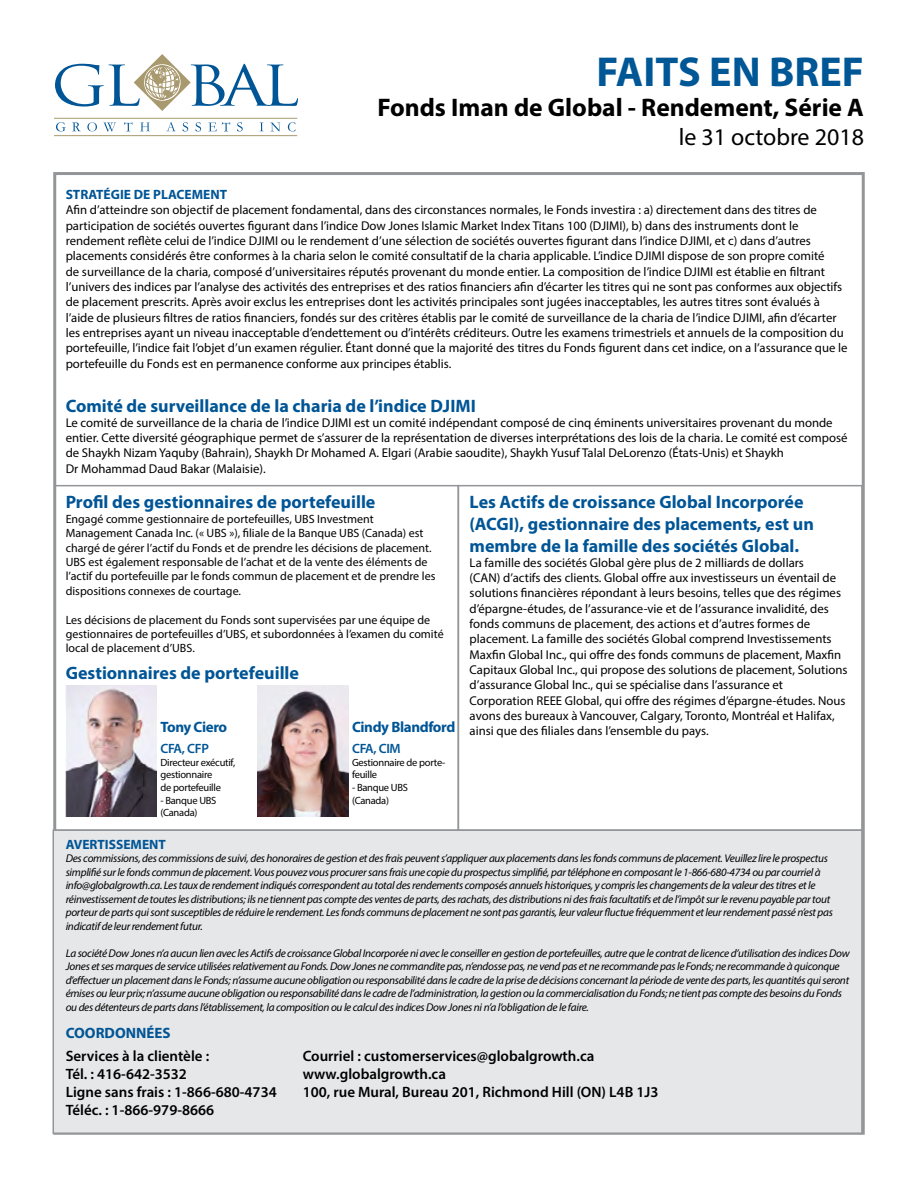
<style>
.page{position:relative;width:918px;height:1188px;background:#fff}
.page>*{position:absolute;margin:0;border:0;box-sizing:border-box;transform-origin:0 0}
.t1{font:700 42px "Myriad Pro";color:#005796}
.t2{font:700 25.5px "Myriad Pro";color:#000}
.t3{font:24px "Myriad Pro";color:#000}
.t4{font:700 18px/21.6px "Myriad Pro";color:#005596}
.t5{font:600 15px/18px "Myriad Pro";color:#000}
.t6{font:700 15px "Myriad Pro";letter-spacing:-.025em;color:#005596}
.t7{font:700 15px "Myriad Pro";color:#005596}
.t8{font:700 13.5px "Myriad Pro";color:#005596}
.t9{font:600 13.5px "Myriad Pro";letter-spacing:-.025em;color:#005596}
.t10{font:12.75px/15.3px "Myriad Pro";color:#000}
.t11{font:12px/14.4px "Myriad Pro";color:#000}
.t12{font:italic 11.25px/13.5px "Myriad Pro";letter-spacing:-.025em;color:#000}
.t13{font:10.5px/12.6px "Myriad Pro";letter-spacing:-.025em;color:#000}
</style>
<div class="page">
<svg style="left:55px;top:54px;width:243px;height:57px"></svg>
<hr style="left:54px;top:135px;width:243px;height:1px;background:#a8996e">
<hr style="left:54px;top:118px;width:243px;height:1px;background:#a8996e">
<svg style="left:56px;top:122px;width:10px;height:9px"></svg>
<svg style="left:72px;top:122px;width:8px;height:9px"></svg>
<svg style="left:87px;top:122px;width:10px;height:9px"></svg>
<svg style="left:104px;top:123px;width:12px;height:9px"></svg>
<svg style="left:124px;top:122px;width:8px;height:9px"></svg>
<svg style="left:140px;top:122px;width:10px;height:9px"></svg>
<svg style="left:166px;top:122px;width:10px;height:9px"></svg>
<svg style="left:183px;top:122px;width:5px;height:9px"></svg>
<svg style="left:196px;top:122px;width:5px;height:9px"></svg>
<svg style="left:208px;top:122px;width:22px;height:9px"></svg>
<svg style="left:237px;top:122px;width:6px;height:9px"></svg>
<svg style="left:260px;top:123px;width:4px;height:8px"></svg>
<svg style="left:270px;top:123px;width:10px;height:9px"></svg>
<svg style="left:288px;top:122px;width:8px;height:9px"></svg>
<div style="left:54px;top:485px;width:405px;height:346px;border:2px solid #939598"></div>
<div style="left:53px;top:829px;width:810px;height:305px;background:#e6e7e8;border:2px solid #939598"></div>
<div style="left:458px;top:485px;width:405px;height:346px;border:2px solid #939598"></div>
<img style="left:66px;top:686px;width:91px;height:130px">
<img style="left:257px;top:686px;width:91px;height:130px">
<h1 class="t1" style="left:597px;top:44px;width:269px">FAITS EN BREF</h1>
<h2 class="t2" style="left:377px;top:91px;width:488px">Fonds Iman de Global - Rendement, Série A</h2>
<h3 class="t3" style="left:679px;top:122px;width:187px">le 31 octobre 2018</h3>
<p class="t8" style="left:66px;top:186px;width:163px">STRATÉGIE DE PLACEMENT</p>
<p class="t10" style="left:66px;top:202px;width:783px">Afin d’atteindre son objectif de placement fondamental, dans des circonstances normales, le Fonds investira : a) directement dans des titres de participation de sociétés ouvertes figurant dans l’indice Dow Jones Islamic Market Index Titans 100 (DJIMI), b) dans des instruments dont le rendement reflète celui de l’indice DJIMI ou le rendement d’une sélection de sociétés ouvertes figurant dans l’indice DJIMI, et c) dans d’autres placements considérés être conformes à la charia selon le comité consultatif de la charia applicable. L’indice DJIMI dispose de son propre comité<br>de surveillance de la charia, composé d’universitaires réputés provenant du monde entier. La composition de l’indice DJIMI est établie en filtrant l’univers des indices par l’analyse des activités des entreprises et des ratios financiers afin d’écarter les titres qui ne sont pas conformes aux objectifs de placement prescrits. Après avoir exclus les entreprises dont les activités principales sont jugées inacceptables, les autres titres sont évalués à l’aide de plusieurs filtres de ratios financiers, fondés sur des critères établis par le comité de surveillance de la charia de l’indice DJIMI, afin d’écarter les entreprises ayant un niveau inacceptable d’endettement ou d’intérêts créditeurs. Outre les examens trimestriels et annuels de la composition du portefeuille, l’indice fait l’objet d’un examen régulier. Étant donné que la majorité des titres du Fonds figurent dans cet indice, on a l’assurance que le portefeuille du Fonds est en permanence conforme aux principes établis.</p>
<h3 class="t4" style="left:66px;top:394px;width:412px">Comité de surveillance de la charia de l’indice DJIMI</h3>
<p class="t10" style="left:66px;top:415px;width:783px">Le comité de surveillance de la charia de l’indice DJIMI est un comité indépendant composé de cinq éminents universitaires provenant du monde entier. Cette diversité géographique permet de s’assurer de la représentation de diverses interprétations des lois de la charia. Le comité est composé de Shaykh Nizam Yaquby (Bahrain), Shaykh Dr Mohamed A. Elgari (Arabie saoudite), Shaykh Yusuf Talal DeLorenzo (États-Unis) et Shaykh<br>Dr Mohammad Daud Bakar (Malaisie).</p>
<h3 class="t4" style="left:66px;top:491px;width:311px">Profil des gestionnaires de portefeuille</h3>
<p class="t11" style="left:66px;top:511px;width:371px">Engagé comme gestionnaire de portefeuilles, UBS Investment Management Canada Inc. (« UBS »), filiale de la Banque UBS (Canada) est chargé de gérer l’actif du Fonds et de prendre les décisions de placement.<br>UBS est également responsable de l’achat et de la vente des éléments de l’actif du portefeuille par le fonds commun de placement et de prendre les dispositions connexes de courtage.</p>
<p class="t11" style="left:66px;top:612px;width:379px">Les décisions de placement du Fonds sont supervisées par une équipe de gestionnaires de portefeuilles d’UBS, et subordonnées à l’examen du comité local de placement d’UBS.</p>
<h3 class="t4" style="left:470px;top:491px;width:346px">Les Actifs de croissance Global Incorporée (ACGI), gestionnaire des placements, est un membre de la famille des sociétés Global.</h3>
<p class="t10" style="left:470px;top:555px;width:379px">La famille des sociétés Global gère plus de 2 milliards de dollars<br>(CAN) d’actifs des clients. Global offre aux investisseurs un éventail de solutions financières répondant à leurs besoins, telles que des régimes d’épargne-études, de l’assurance-vie et de l’assurance invalidité, des fonds communs de placement, des actions et d’autres formes de placement. La famille des sociétés Global comprend Investissements Maxfin Global Inc., qui offre des fonds communs de placement, Maxfin Capitaux Global Inc., qui propose des solutions de placement, Solutions d’assurance Global Inc., qui se spécialise dans l’assurance et Corporation REEE Global, qui offre des régimes d’épargne-études. Nous avons des bureaux à Vancouver, Calgary, Toronto, Montréal et Halifax, ainsi que des filiales dans l’ensemble du pays.</p>
<h3 class="t4" style="left:66px;top:661px;width:235px">Gestionnaires de portefeuille</h3>
<p class="t6" style="left:160px;top:717px;width:68px">Tony Ciero</p>
<p class="t9" style="left:160px;top:740px;width:50px">CFA, CFP</p>
<p class="t13" style="left:160px;top:756px;width:76px">Directeur exécutif, gestionnaire<br>de portefeuille</p>
<p class="t13" style="left:160px;top:794px;width:57px">- Banque UBS (Canada)</p>
<p class="t6" style="left:352px;top:717px;width:105px">Cindy Blandford</p>
<p class="t9" style="left:352px;top:740px;width:50px">CFA, CIM</p>
<p class="t13" style="left:352px;top:756px;width:95px">Gestionnaire de porte&shy;feuille</p>
<p class="t13" style="left:352px;top:781px;width:57px">- Banque UBS (Canada)</p>
<p class="t8" style="left:66px;top:835px;width:102px">AVERTISSEMENT</p>
<p class="t12" style="left:66px;top:852px;width:769px">Des commissions, des commissions de suivi, des honoraires de gestion et des frais peuvent s’appliquer aux placements dans les fonds communs de placement. Veuillez lire le prospectus simplifié sur le fonds commun de placement. Vous pouvez vous procurer sans frais une copie du prospectus simplifié, par téléphone en composant le 1-866-680-4734 ou par courriel à info@globalgrowth.ca. Les taux de rendement indiqués correspondent au total des rendements composés annuels historiques, y compris les changements de la valeur des titres et le réinvestissement de toutes les distributions; ils ne tiennent pas compte des ventes de parts, des rachats, des distributions ni des frais facultatifs et de l’impôt sur le revenu payable par tout porteur de parts qui sont susceptibles de réduire le rendement. Les fonds communs de placement ne sont pas garantis, leur valeur fluctue fréquemment et leur rendement passé n’est pas indicatif de leur rendement futur.</p>
<p class="t12" style="left:66px;top:946px;width:785px">La société Dow Jones n’a aucun lien avec les Actifs de croissance Global Incorporée ni avec le conseiller en gestion de portefeuilles, autre que le contrat de licence d’utilisation des indices Dow Jones et ses marques de service utilisées relativement au Fonds. Dow Jones ne commandite pas, n’endosse pas, ne vend pas et ne recommande pas le Fonds; ne recommande à quiconque d’effectuer un placement dans le Fonds; n’assume aucune obligation ou responsabilité dans le cadre de la prise de décisions concernant la période de vente des parts, les quantités qui seront émises ou leur prix; n’assume aucune obligation ou responsabilité dans le cadre de l’administration, la gestion ou la commercialisation du Fonds; ne tient pas compte des besoins du Fonds ou des détenteurs de parts dans l’établissement, la composition ou le calcul des indices Dow Jones ni n’a l’obligation de le faire.</p>
<p class="t7" style="left:66px;top:1023px;width:106px">COORDONNÉES</p>
<p class="t5" style="left:66px;top:1047px;width:213px">Services à la clientèle :<br>Tél. : 416‐642‐3532<br>Ligne sans frais : 1‐866‐680‐4734<br>Téléc. : 1‐866‐979‐8666</p>
<p class="t5" style="left:303px;top:1047px;width:357px">Courriel : customerservices@globalgrowth.ca www.globalgrowth.ca<br>100, rue Mural, Bureau 201, Richmond Hill (ON) L4B 1J3</p>
</div>
